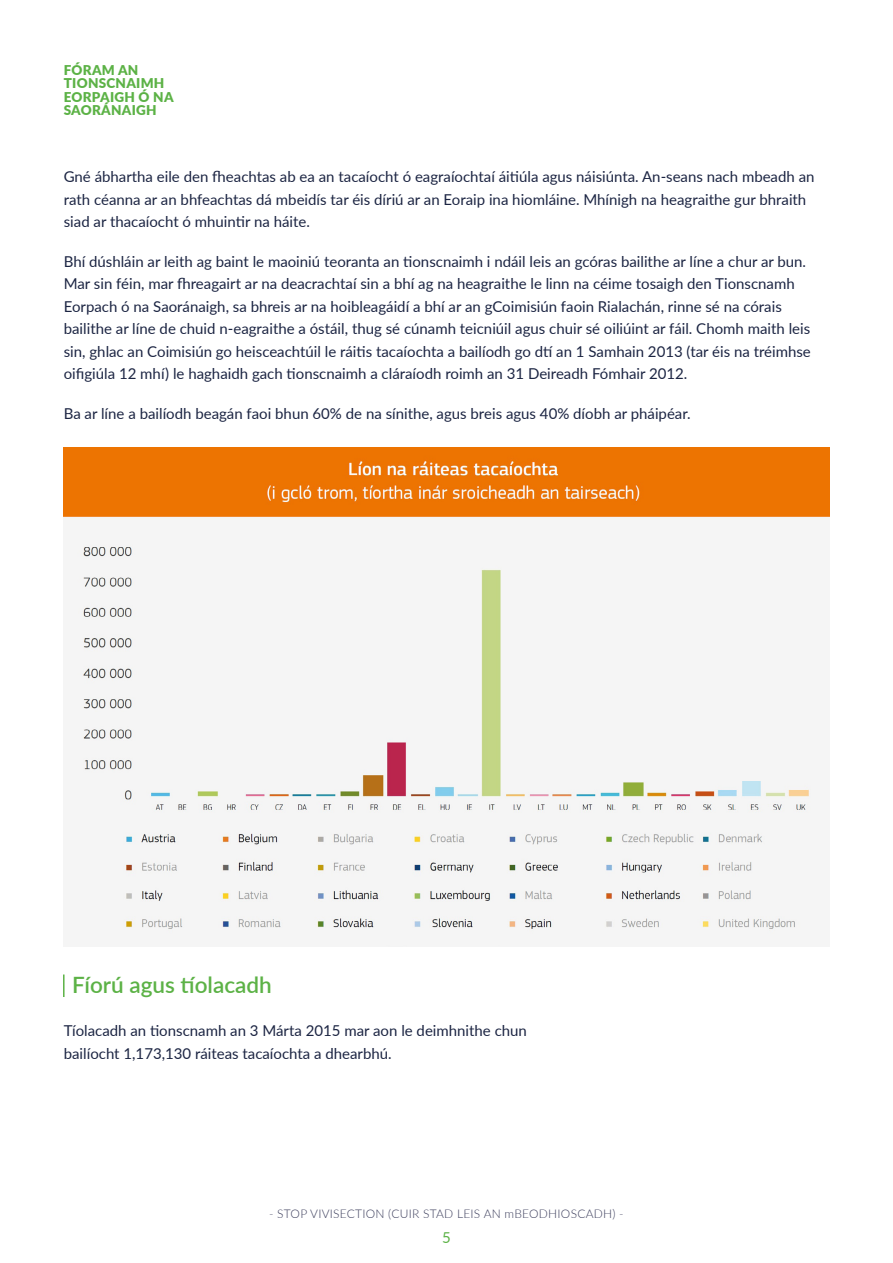
<style>
.page{position:relative;width:893px;height:1263px;background:#fff}
.page>*{position:absolute;margin:0;border:0;box-sizing:border-box;transform-origin:0 0}
.t1{font:600 22.5px "Lato";color:#5cb246}
.t2{font:15px/22.5px "Lato";color:#1c2543}
.t3{font:15px "Lato";color:#5cb246}
.t4{font:900 13.5px/13.5px "Lato";letter-spacing:.02em;color:#5cb246}
.t5{font:300 12px "Lato";letter-spacing:.02em;color:#3c3e5c}
</style>
<div class="page">
<img style="left:64px;top:447px;width:765px;height:499px">
<hr style="left:63px;top:974px;width:2px;height:23px;background:#5cb246">
<p class="t4" style="left:64px;top:62px;width:111px">FÓRAM AN<br>TIONSCNAIMH<br>EORPAIGH Ó NA<br>SAORÁNAIGH</p>
<p class="t2" style="left:64px;top:165px;width:752px">Gné ábhartha eile den fheachtas ab ea an tacaíocht ó eagraíochtaí áitiúla agus náisiúnta. An-seans nach mbeadh an rath céanna ar an bhfeachtas dá mbeidís tar éis díriú ar an Eoraip ina hiomláine. Mhínigh na heagraithe gur bhraith siad ar thacaíocht ó mhuintir na háite.</p>
<p class="t2" style="left:64px;top:249px;width:749px">Bhí dúshláin ar leith ag baint le maoiniú teoranta an tionscnaimh i ndáil leis an gcóras bailithe ar líne a chur ar bun.<br>Mar sin féin, mar fhreagairt ar na deacrachtaí sin a bhí ag na heagraithe le linn na céime tosaigh den Tionscnamh Eorpach ó na Saoránaigh, sa bhreis ar na hoibleagáidí a bhí ar an gCoimisiún faoin Rialachán, rinne sé na córais bailithe ar líne de chuid n-eagraithe a óstáil, thug sé cúnamh teicniúil agus chuir sé oiliúint ar fáil. Chomh maith leis sin, ghlac an Coimisiún go heisceachtúil le ráitis tacaíochta a bailíodh go dtí an 1 Samhain 2013 (tar éis na tréimhse oifigiúla 12 mhí) le haghaidh gach tionscnaimh a cláraíodh roimh an 31 Deireadh Fómhair 2012.</p>
<p class="t2" style="left:64px;top:401px;width:628px">Ba ar líne a bailíodh beagán faoi bhun 60% de na sínithe, agus breis agus 40% díobh ar pháipéar.</p>
<h1 class="t1" style="left:72px;top:968px;width:201px">Fíorú agus tíolacadh</h1>
<p class="t2" style="left:64px;top:1019px;width:465px">Tíolacadh an tionscnamh an 3 Márta 2015 mar aon le deimhnithe chun bailíocht 1,173,130 ráiteas tacaíochta a dhearbhú.</p>
<p class="t5" style="left:269px;top:1206px;width:356px">- STOP VIVISECTION (CUIR STAD LEIS AN mBEODHIOSCADH) -</p>
<p class="t3" style="left:442px;top:1227px;width:10px">5</p>
</div>
